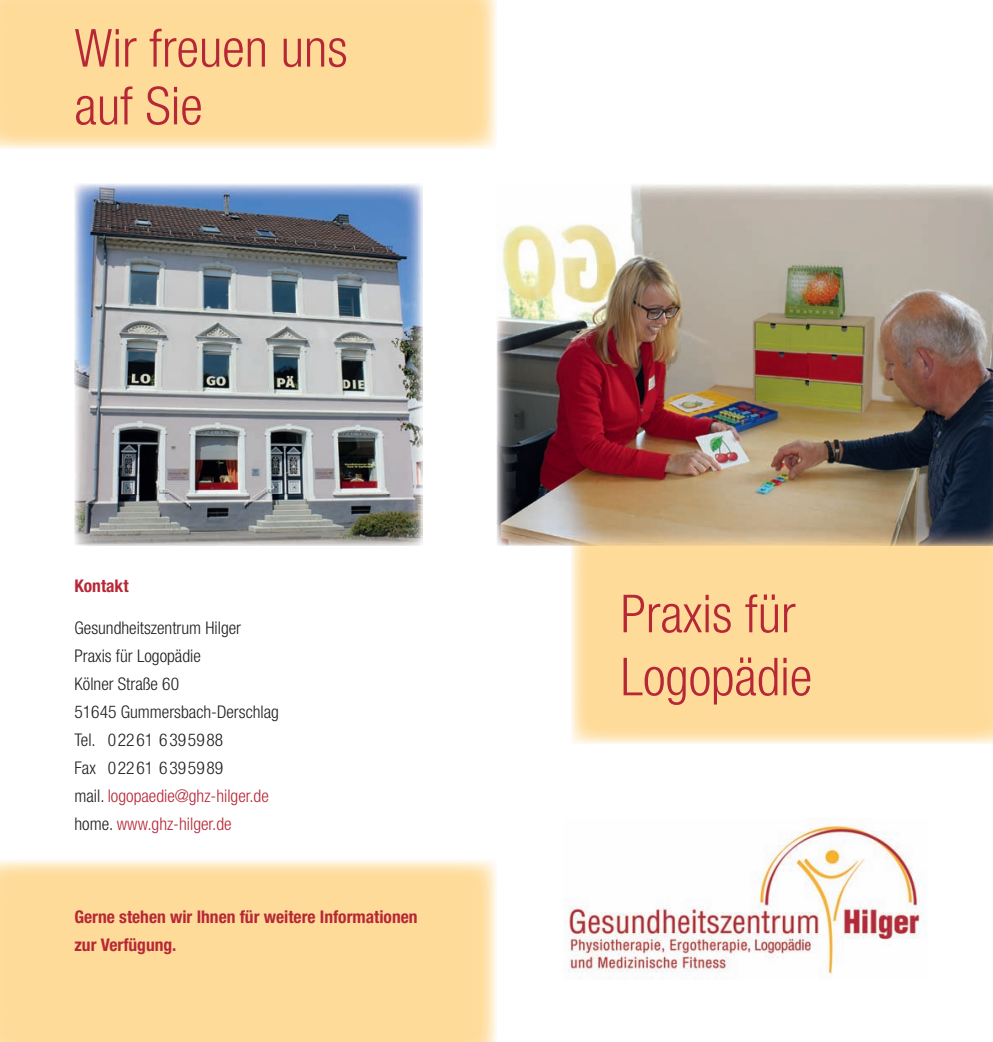
<style>
.page{position:relative;width:993px;height:1042px;background:#fff}
.page>*{position:absolute;margin:0;border:0;box-sizing:border-box;transform-origin:0 0}
.t1{font:300 condensed 52.5px/57.8px "Helvetica Neue";color:#b72837}
.t2{font:300 condensed 17.5px/28px "Helvetica Neue";color:#231f20}
.t3{font:700 condensed 17.5px/28px "Helvetica Neue";color:#b72837}
.s1{color:#b72837}
</style>
<div class="page">
<img style="left:571px;top:528px;width:421px;height:216px">
<img style="left:496px;top:184px;width:312px;height:362px">
<img style="left:807px;top:184px;width:185px;height:344px">
<img style="left:74px;top:184px;width:348px;height:362px">
<img style="left:563px;top:825px;width:360px;height:154px">
<h1 class="t1" style="left:74px;top:24px;width:274px">Wir freuen uns auf Sie</h1>
<p class="t3" style="left:74px;top:573px;width:56px">Kontakt</p>
<p class="t2" style="left:74px;top:616px;width:206px">Gesundheitszentrum Hilger<br>Praxis für Logopädie<br>Kölner Straße 60<br>51645 Gummersbach-Derschlag<br>Tel. 02261 6395988<br>Fax 02261 6395989<br>mail. <span class="s1">logopaedie@ghz-hilger.de </span>home. <span class="s1">www.ghz-hilger.de</span></p>
<p class="t3" style="left:74px;top:904px;width:344px">Gerne stehen wir Ihnen für weitere Informationen zur Verfügung.</p>
<h1 class="t1" style="left:620px;top:587px;width:193px;line-height:63px">Praxis für<br>Logopädie</h1>
</div>
